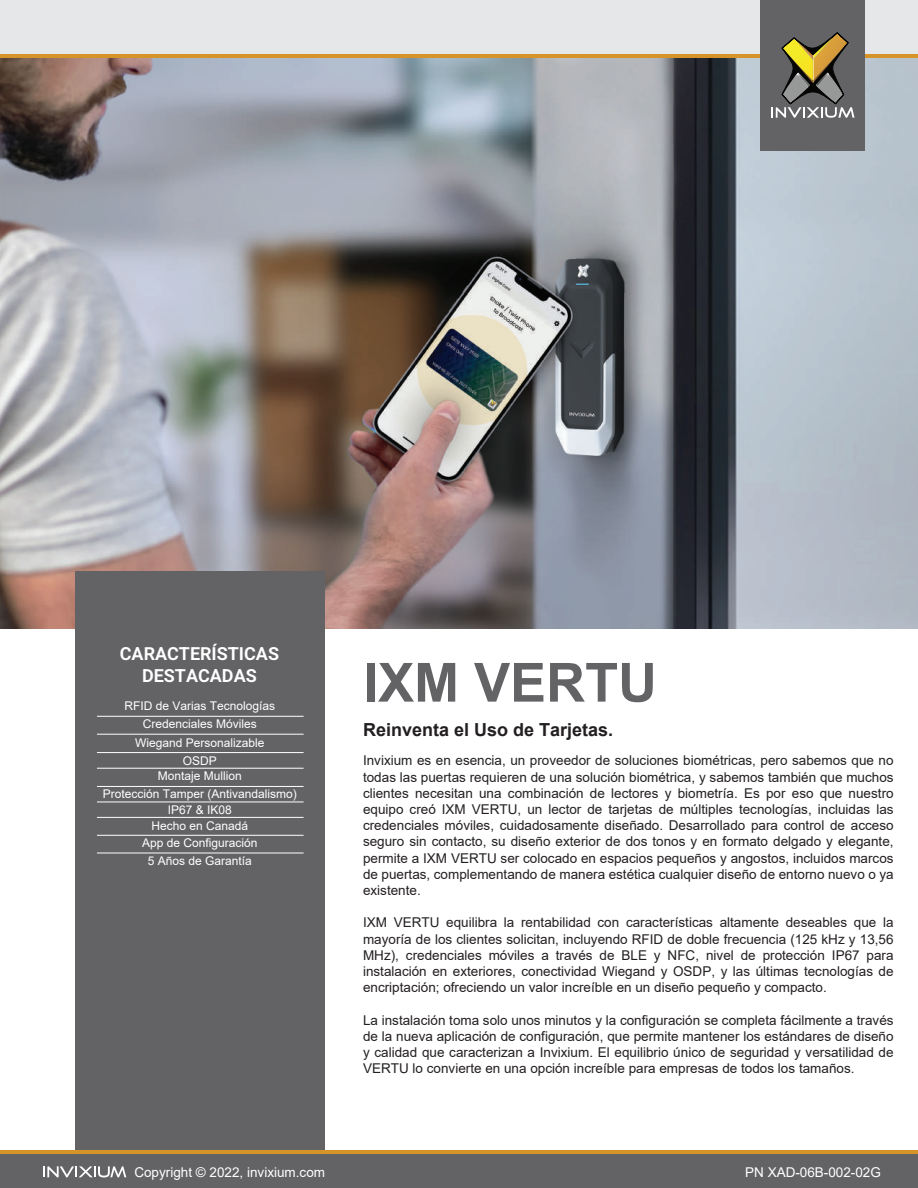
<style>
.page{position:relative;width:918px;height:1188px;background:#e6e7e9}
.page>*{position:absolute;margin:0;border:0;box-sizing:border-box;transform-origin:0 0}
.t1{font:700 54px "Arial";color:#636366}
.t2{font:700 18px "Arial";color:#231f20}
.t3{font:600 18px/21.6px "Heebo";color:#fff;text-align:center}
.t4{font:13.5px/16.2px "Arial";color:#231f20;text-align:justify}
.t5{font:13.5px "Arial";color:#fff}
.t6{font:12px/17.7px "Arial";color:#fff;text-align:center}
</style>
<div class="page">
<div style="left:0;top:54px;width:918px;height:1096px;background:#fff"></div>
<img style="left:0;top:58px;width:918px;height:570px">
<hr style="left:0;top:54px;width:918px;height:4px;background:#d69328">
<div style="left:761px;top:0;width:104px;height:150px;background:#636366"></div>
<svg style="left:771px;top:32px;width:84px;height:86px"></svg>
<div style="left:75px;top:572px;width:250px;height:579px;background:#636366"></div>
<hr style="left:97px;top:716px;width:207px;height:1px;background:#fff">
<hr style="left:97px;top:734px;width:207px;height:1px;background:#fff">
<hr style="left:97px;top:752px;width:207px;height:1px;background:#fff">
<hr style="left:97px;top:786px;width:207px;height:1px;background:#fff">
<hr style="left:97px;top:768px;width:207px;height:1px;background:#fff">
<hr style="left:97px;top:802px;width:207px;height:1px;background:#fff">
<hr style="left:97px;top:817px;width:207px;height:1px;background:#fff">
<hr style="left:97px;top:835px;width:207px;height:1px;background:#fff">
<hr style="left:97px;top:853px;width:207px;height:1px;background:#fff">
<div style="left:0;top:1152px;width:918px;height:36px;background:#636366"></div>
<hr style="left:0;top:1150px;width:918px;height:4px;background:#d69328">
<svg style="left:44px;top:1166px;width:82px;height:11px"></svg>
<h2 class="t3" style="left:120px;top:643px;width:161px">CARACTERÍSTICAS<br>DESTACADAS</h2>
<p class="t6" style="left:124px;top:697px;width:152px">RFID de Varias Tecnologías</p>
<p class="t6" style="left:143px;top:715px;width:116px">Credenciales Móviles</p>
<p class="t6" style="left:135px;top:734px;width:131px">Wiegand Personalizable</p>
<p class="t6" style="left:183px;top:751px;width:36px">OSDP</p>
<p class="t6" style="left:158px;top:767px;width:86px">Montaje Mullion</p>
<p class="t6" style="left:103px;top:786px;width:196px;line-height:15.5px">Protección Tamper (Antivandalismo)<br>IP67 &amp; IK08</p>
<p class="t6" style="left:151px;top:817px;width:98px">Hecho en Canadá</p>
<p class="t6" style="left:142px;top:834px;width:117px">App de Configuración<br>5 Años de Garantía</p>
<h1 class="t1" style="left:363px;top:645px;width:296px">IXM VERTU</h1>
<h2 class="t2" style="left:363px;top:717px;width:252px">Reinventa el Uso de Tarjetas.</h2>
<p class="t4" style="left:363px;top:752px;width:532px">Invixium es en esencia, un proveedor de soluciones biométricas, pero sabemos que no todas las puertas requieren de una solución biométrica, y sabemos también que muchos clientes necesitan una combinación de lectores y biometría. Es por eso que nuestro equipo creó IXM VERTU, un lector de tarjetas de múltiples tecnologías, incluidas las credenciales móviles, cuidadosamente diseñado. Desarrollado para control de acceso seguro sin contacto, su diseño exterior de dos tonos y en formato delgado y elegante, permite a IXM VERTU ser colocado en espacios pequeños y angostos, incluidos marcos de puertas, complementando de manera estética cualquier diseño de entorno nuevo o ya existente.</p>
<p class="t4" style="left:363px;top:914px;width:532px">IXM VERTU equilibra la rentabilidad con características altamente deseables que la mayoría de los clientes solicitan, incluyendo RFID de doble frecuencia (125 kHz y 13,56<br>MHz), credenciales móviles a través de BLE y NFC, nivel de protección IP67 para instalación en exteriores, conectividad Wiegand y OSDP, y las últimas tecnologías de encriptación; ofreciendo un valor increíble en un diseño pequeño y compacto.</p>
<p class="t4" style="left:363px;top:1012px;width:532px">La instalación toma solo unos minutos y la configuración se completa fácilmente a través de la nueva aplicación de configuración, que permite mantener los estándares de diseño y calidad que caracterizan a Invixium. El equilibrio único de seguridad y versatilidad de VERTU lo convierte en una opción increíble para empresas de todos los tamaños.</p>
<p class="t5" style="left:134px;top:1163px;width:192px">Copyright © 2022, invixium.com</p>
<p class="t5" style="left:745px;top:1163px;width:137px">PN XAD-06B-002-02G</p>
</div>
